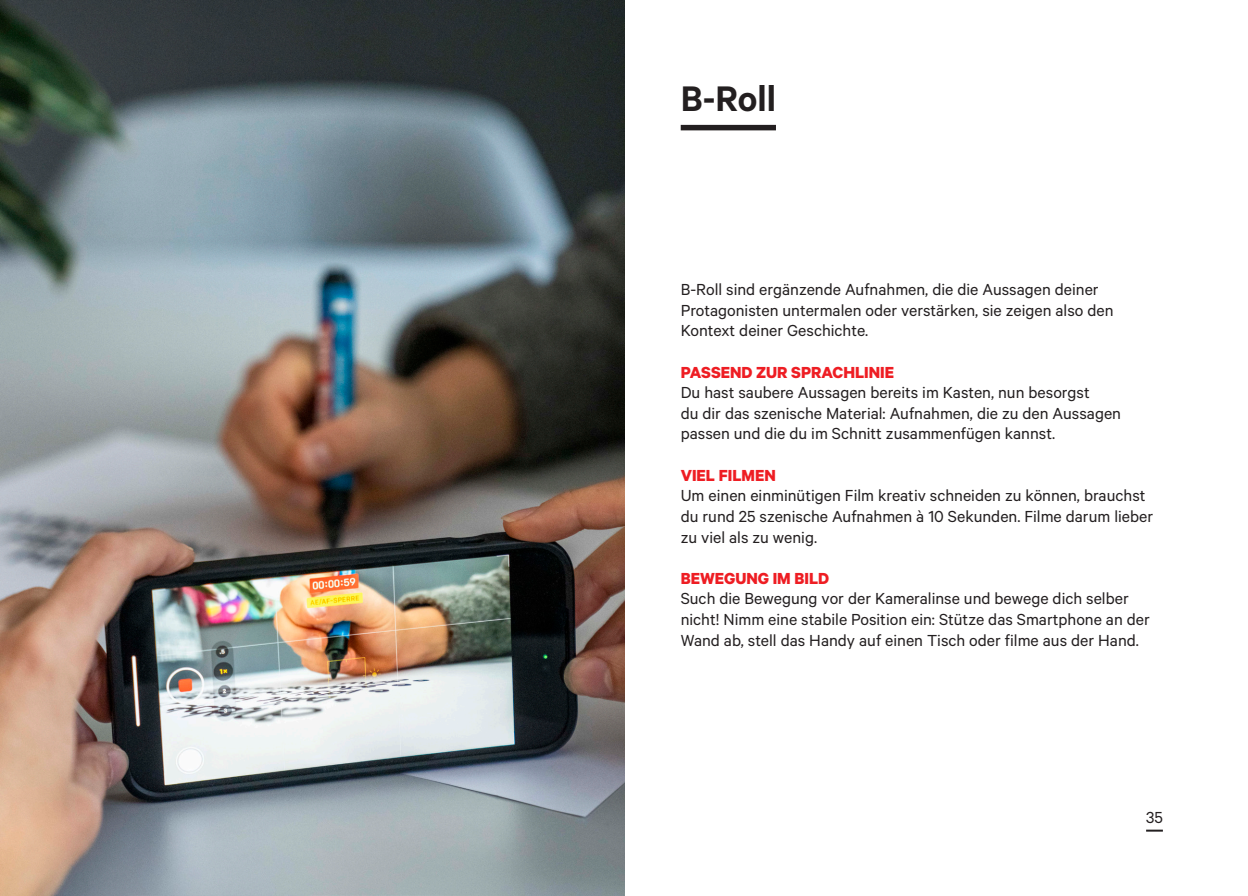
<style>
.page{position:relative;width:1248px;height:896px;background:#fff}
.page>*{position:absolute;margin:0;border:0;box-sizing:border-box;transform-origin:0 0}
.t1{font:600 40px "Calibre";color:#231f20}
.t2{font:18px/20.6px "Calibre";color:#231f20}
.t3{font:700 18px "Calibre";color:#ee1d23}
</style>
<div class="page">
<svg style="left:1146px;top:829px;width:16px;height:2px"></svg>
<div style="left:680px;top:125px;width:96px;height:5px;background:#231f20"></div>
<img style="left:0;top:0;width:624px;height:896px">
<p class="t1" style="left:680px;top:75px;width:97px">B-Roll</p>
<p class="t2" style="left:680px;top:279px;width:419px">B-Roll sind ergänzende Aufnahmen, die die Aussagen deiner</p>
<p class="t2" style="left:680px;top:299px;width:434px">Protagonisten untermalen oder verstärken, sie zeigen also den</p>
<p class="t2" style="left:680px;top:320px;width:189px">Kontext deiner Geschichte.</p>
<p class="t3" style="left:680px;top:361px;width:215px">PASSEND ZUR SPRACHLINIE</p>
<p class="t2" style="left:680px;top:382px;width:410px">Du hast saubere Aussagen bereits im Kasten, nun besorgst</p>
<p class="t2" style="left:680px;top:402px;width:442px">du dir das szenische Material: Aufnahmen, die zu den Aussagen</p>
<p class="t2" style="left:680px;top:423px;width:376px">passen und die du im Schnitt zusammenfügen kannst.</p>
<p class="t3" style="left:680px;top:464px;width:97px">VIEL FILMEN</p>
<p class="t2" style="left:680px;top:485px;width:474px">Um einen einminütigen Film kreativ schneiden zu können, brauchst du rund 25 szenische Aufnahmen à 10 Sekunden. Filme darum lieber zu viel als zu wenig.</p>
<p class="t3" style="left:680px;top:567px;width:150px">BEWEGUNG IM BILD</p>
<p class="t2" style="left:680px;top:588px;width:470px">Such die Bewegung vor der Kameralinse und bewege dich selber nicht! Nimm eine stabile Position ein: Stütze das Smartphone an der<br>Wand ab, stell das Handy auf einen Tisch oder filme aus der Hand.</p>
<p class="t2" style="left:1145px;top:806px;width:18px">35</p>
</div>
